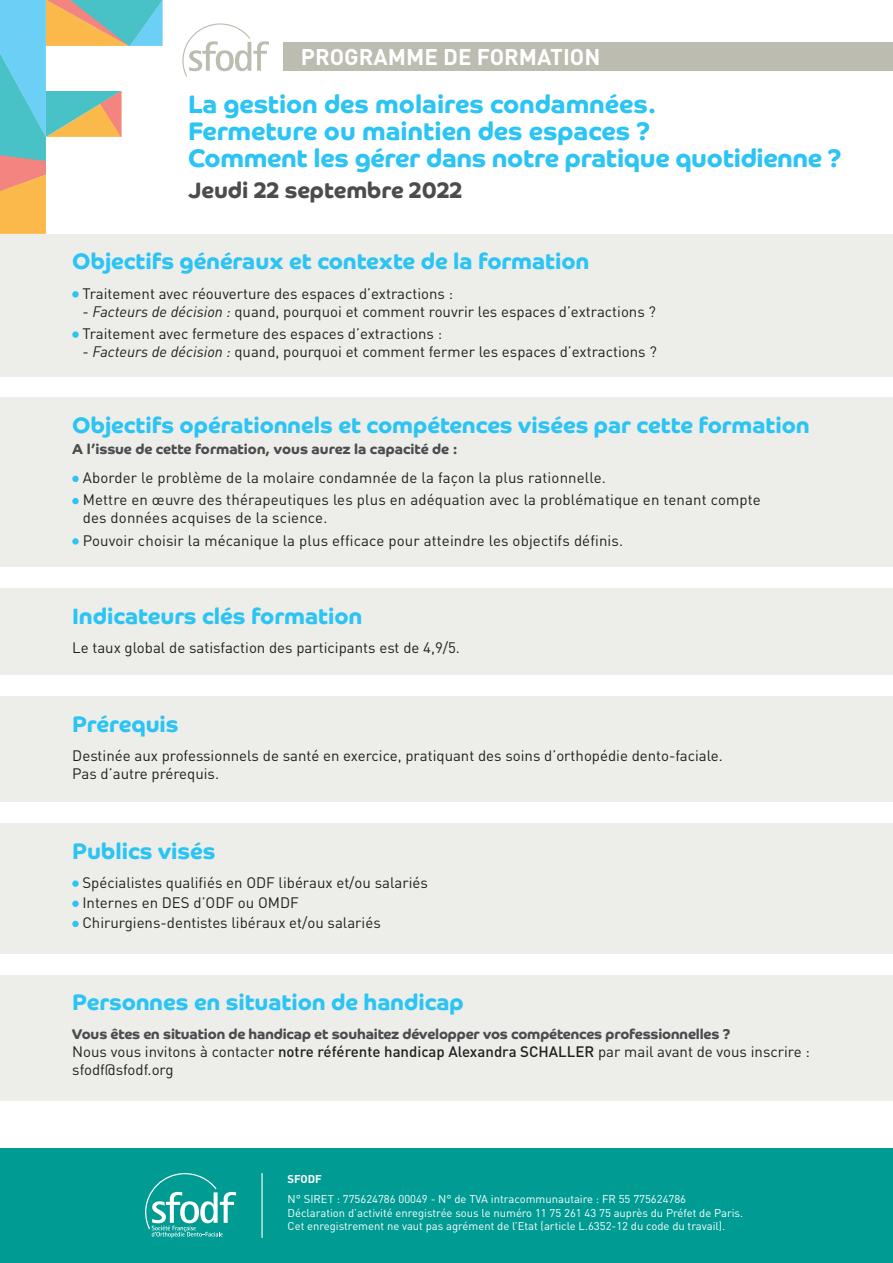
<style>
.page{position:relative;width:893px;height:1263px;background:#fff}
.page>*{position:absolute;margin:0;border:0;box-sizing:border-box;transform-origin:0 0}
.t1{font:700 25.5px/27px "Co Headline W01";letter-spacing:-.005em;color:#2bc4f3}
.t2{font:700 22.5px "Co Headline W01";color:#2bc4f3}
.t3{font:700 22.5px "DIN";color:#fff}
.t4{font:700 22.5px "Co Headline W01";color:#4b4c4d}
.t5{font:15px/22.2px "DIN";color:#231f20}
.t6{font:700 14.25px "Co Headline W01";letter-spacing:-.01em;color:#4b4c4d}
.t7{font:11.25px/13.5px "DIN";color:#fff}
.t8{font:700 11.25px "DIN";color:#fff}
.s1{font-style:italic}
.s2{font-weight:500}
</style>
<div class="page">
<div style="left:0;top:1148px;width:893px;height:115px;background:#009c94"></div>
<svg style="left:145px;top:1173px;width:91px;height:65px"></svg>
<hr style="left:261px;top:1173px;width:2px;height:65px;background:#fff">
<svg style="left:0;top:0;width:163px;height:234px"></svg>
<svg style="left:182px;top:23px;width:87px;height:54px"></svg>
<div style="left:284px;top:43px;width:609px;height:28px;background:#bcbcb0"></div>
<div style="left:0;top:234px;width:893px;height:142px;background:#ededea"></div>
<svg style="left:72px;top:291px;width:7px;height:7px"></svg>
<svg style="left:72px;top:331px;width:7px;height:7px"></svg>
<div style="left:0;top:398px;width:893px;height:169px;background:#ededea"></div>
<div style="left:72px;top:476px;width:7px;height:6px;background:#2bc4f3;border-radius:50%"></div>
<div style="left:72px;top:498px;width:7px;height:6px;background:#2bc4f3;border-radius:50%"></div>
<svg style="left:72px;top:538px;width:7px;height:7px"></svg>
<div style="left:0;top:588px;width:893px;height:87px;background:#ededea"></div>
<div style="left:0;top:696px;width:893px;height:106px;background:#ededea"></div>
<div style="left:0;top:823px;width:893px;height:130px;background:#ededea"></div>
<div style="left:72px;top:880px;width:7px;height:7px;background:#2bc4f3;border-radius:50%"></div>
<div style="left:72px;top:900px;width:7px;height:7px;background:#2bc4f3;border-radius:50%"></div>
<div style="left:72px;top:921px;width:7px;height:6px;background:#2bc4f3;border-radius:50%"></div>
<div style="left:0;top:975px;width:893px;height:125px;background:#ededea"></div>
<h2 class="t3" style="left:301px;top:42px;width:301px">PROGRAMME DE FORMATION</h2>
<h1 class="t1" style="left:188px;top:91px;width:655px">La gestion des molaires condamnées.<br>Fermeture ou maintien des espaces ?<br>Comment les gérer dans notre pratique quotidienne ?</h1>
<h2 class="t4" style="left:188px;top:178px;width:276px">Jeudi 22 septembre 2022</h2>
<h2 class="t2" style="left:72px;top:249px;width:519px">Objectifs généraux et contexte de la formation</h2>
<p class="t5" style="left:82px;top:282px;width:372px">Traitement avec réouverture des espaces d’extractions :</p>
<p class="t5" style="left:82px;top:300px;width:575px">- <span class="s1">Facteurs de décision :</span> quand, pourquoi et comment rouvrir les espaces d’extractions ?<br>Traitement avec fermeture des espaces d’extractions :</p>
<p class="t5" style="left:82px;top:340px;width:576px">- <span class="s1">Facteurs de décision :</span> quand, pourquoi et comment fermer les espaces d’extractions ?</p>
<h2 class="t2" style="left:72px;top:412px;width:739px">Objectifs opérationnels et compétences visées par cette formation</h2>
<p class="t6" style="left:72px;top:441px;width:387px">A l’issue de cette formation, vous aurez la capacité de :</p>
<p class="t5" style="left:83px;top:466px;width:680px">Aborder le problème de la molaire condamnée de la façon la plus rationnelle.<br>Mettre en œuvre des thérapeutiques les plus en adéquation avec la problématique en tenant compte</p>
<p class="t5" style="left:83px;top:507px;width:542px">des données acquises de la science.<br>Pouvoir choisir la mécanique la plus efficace pour atteindre les objectifs définis.</p>
<h2 class="t2" style="left:72px;top:603px;width:291px">Indicateurs clés formation</h2>
<p class="t5" style="left:72px;top:637px;width:389px">Le taux global de satisfaction des participants est de 4,9/5.</p>
<h2 class="t2" style="left:72px;top:711px;width:108px">Prérequis</h2>
<p class="t5" style="left:72px;top:747px;width:652px;line-height:18px">Destinée aux professionnels de santé en exercice, pratiquant des soins d’orthopédie dento-faciale.<br>Pas d’autre prérequis.</p>
<h2 class="t2" style="left:72px;top:838px;width:145px">Publics visés</h2>
<p class="t5" style="left:82px;top:872px;width:347px;line-height:20.1px">Spécialistes qualifiés en ODF libéraux et/ou salariés<br>Internes en DES d’ODF ou OMDF<br>Chirurgiens-dentistes libéraux et/ou salariés</p>
<h2 class="t2" style="left:72px;top:990px;width:393px">Personnes en situation de handicap</h2>
<p class="t6" style="left:72px;top:1025px;width:660px">Vous êtes en situation de handicap et souhaitez développer vos compétences professionnelles ?</p>
<p class="t5" style="left:72px;top:1042px;width:739px;line-height:18px">Nous vous invitons à contacter <span class="s2">notre référente handicap Alexandra SCHALLER</span> par mail avant de vous inscrire : sfodf@sfodf.org</p>
<p class="t8" style="left:288px;top:1172px;width:36px">SFODF</p>
<p class="t7" style="left:288px;top:1192px;width:457px">N° SIRET : 775624786 00049 - N° de TVA intracommunautaire : FR 55 775624786<br>Déclaration d’activité enregistrée sous le numéro 11 75 261 43 75 auprès du Préfet de Paris.<br>Cet enregistrement ne vaut pas agrément de l’Etat (article L.6352-12 du code du travail).</p>
</div>
